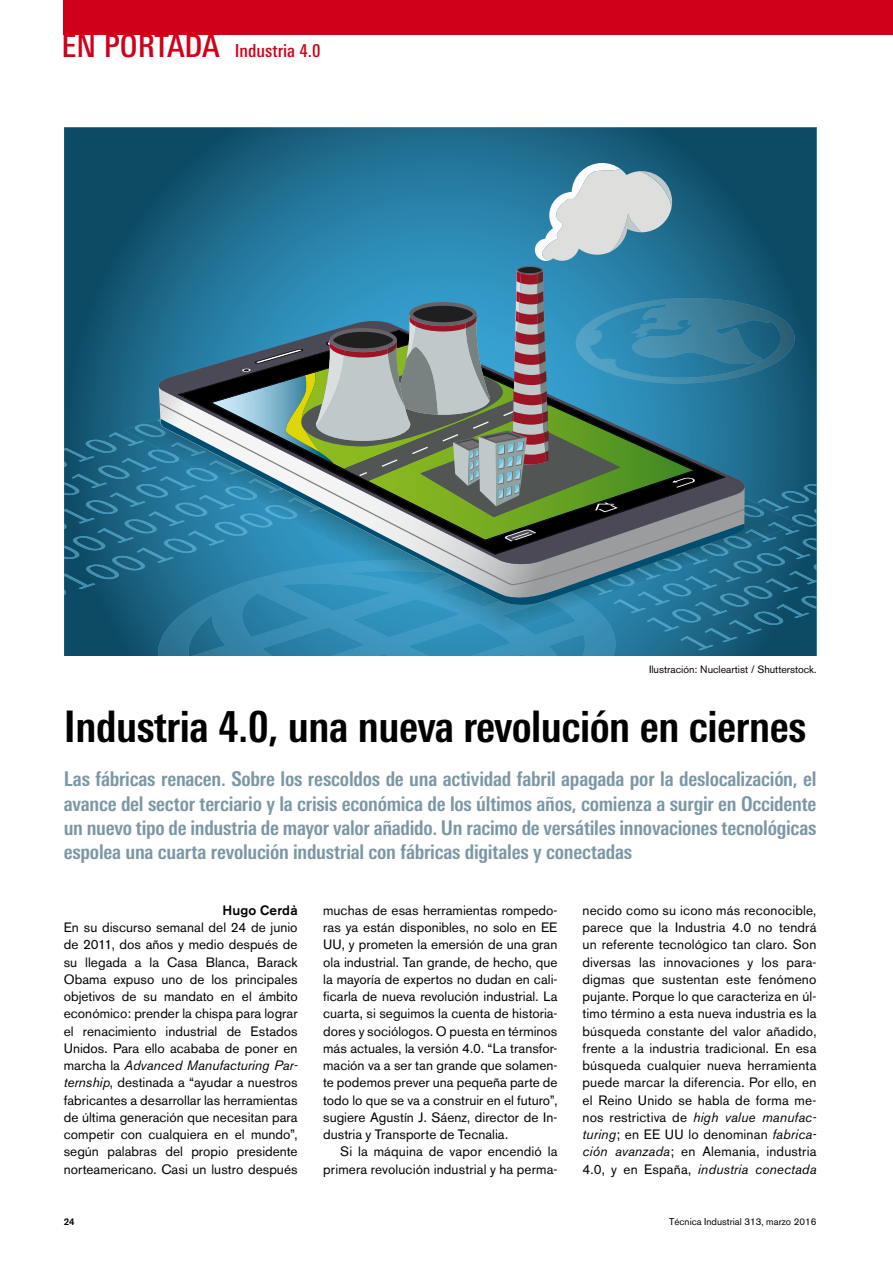
<style>
.page{position:relative;width:893px;height:1263px;background:#fff}
.page>*{position:absolute;margin:0;border:0;box-sizing:border-box;transform-origin:0 0}
.t1{font:700 condensed 43.5px "LT Univers";letter-spacing:-.01em;color:#000}
.t2{font:700 condensed 20.25px/24.3px "LT Univers";letter-spacing:-.015em;color:#7b97a4;text-align:justify}
.t3{font:500 condensed 18px "LT Univers";color:#d10019}
.t4{font:13.5px/17.2px "Akzidenz Grotesk BE";letter-spacing:.01em;color:#000;text-align:justify}
.t5{font:500 13.5px "Akzidenz Grotesk BE";letter-spacing:.015em;color:#000}
.t6{font:10.5px "Akzidenz Grotesk BE";color:#000}
.t7{font:9.75px "Akzidenz Grotesk BE";color:#000}
.t8{font:500 9.75px "Akzidenz Grotesk BE";color:#000}
.s1{font-size:31.5px}
.s2{font-style:italic}
</style>
<div class="page">
<div style="left:64px;top:0;width:829px;height:34px;background:#d10019"></div>
<svg style="left:375px;top:128px;width:441px;height:142px;background:#1c6889"></svg>
<svg style="left:64px;top:128px;width:311px;height:142px;background:#196180"></svg>
<svg style="left:517px;top:266px;width:26px;height:8px"></svg>
<div style="left:518px;top:267px;width:24px;height:6px;background:#1f1f1f;border-radius:50%"></div>
<svg style="left:64px;top:270px;width:752px;height:386px;background:#427b8d"></svg>
<svg style="left:535px;top:163px;width:137px;height:98px;background:#9ab8c4"></svg>
<h3 class="t3" style="left:62px;top:40px;width:260px"><span class="s1">EN PORTADA</span> Industria 4.0</h3>
<p class="t6" style="left:649px;top:663px;width:169px">Ilustración: Nucleartist / Shutterstock.</p>
<h1 class="t1" style="left:64px;top:700px;width:744px">Industria 4.0, una nueva revolución en ciernes</h1>
<p class="t2" style="left:64px;top:767px;width:754px">Las fábricas renacen. Sobre los rescoldos de una actividad fabril apagada por la deslocalización, el avance del sector terciario y la crisis económica de los últimos años, comienza a surgir en Occidente un nuevo tipo de industria de mayor valor añadido. Un racimo de versátiles innovaciones tecnológicas espolea una cuarta revolución industrial con fábricas digitales y conectadas</p>
<p class="t5" style="left:222px;top:902px;width:77px">Hugo Cerdà</p>
<p class="t4" style="left:64px;top:919px;width:235px">En su discurso semanal del 24 de junio de 2011, dos años y medio después de su llegada a la Casa Blanca, Barack Obama expuso uno de los principales objetivos de su mandato en el ámbito económico: prender la chispa para lograr el renacimiento industrial de Estados Unidos. Para ello acababa de poner en marcha la <span class="s2">Advanced Manufacturing Par&shy;ternship</span>, destinada a “ayudar a nuestros fabricantes a desarrollar las herramientas de última generación que necesitan para competir con cualquiera en el mundo”, según palabras del propio presidente norteamericano. Casi un lustro después</p>
<p class="t4" style="left:323px;top:901px;width:236px">muchas de esas herramientas rompedo&shy;ras ya están disponibles, no solo en EE UU, y prometen la emersión de una gran ola industrial. Tan grande, de hecho, que la mayoría de expertos no dudan en cali&shy;ficarla de nueva revolución industrial. La cuarta, si seguimos la cuenta de historia&shy;dores y sociólogos. O puesta en términos más actuales, la versión 4.0. “La transfor&shy;mación va a ser tan grande que solamen&shy;te podemos prever una pequeña parte de todo lo que se va a construir en el futuro”, sugiere Agustín J. Sáenz, director de In&shy;dustria y Transporte de Tecnalia.</p>
<p class="t4" style="left:323px;top:1143px;width:236px;text-align:right">Si la máquina de vapor encendió la primera revolución industrial y ha perma-</p>
<p class="t4" style="left:583px;top:901px;width:235px">necido como su icono más reconocible, parece que la Industria 4.0 no tendrá un referente tecnológico tan claro. Son diversas las innovaciones y los para&shy;digmas que sustentan este fenómeno pujante. Porque lo que caracteriza en úl&shy;timo término a esta nueva industria es la búsqueda constante del valor añadido, frente a la industria tradicional. En esa búsqueda cualquier nueva herramienta puede marcar la diferencia. Por ello, en el Reino Unido se habla de forma me&shy;nos restrictiva de <span class="s2">high value manufac&shy;turing</span>; en EE UU lo denominan <span class="s2">fabrica&shy;ción avanzada</span>; en Alemania, industria 4.0, y en España, <span class="s2">industria conectada</span></p>
<p class="t8" style="left:64px;top:1216px;width:12px">24</p>
<p class="t7" style="left:669px;top:1216px;width:149px">Técnica Industrial 313, marzo 2016</p>
</div>
